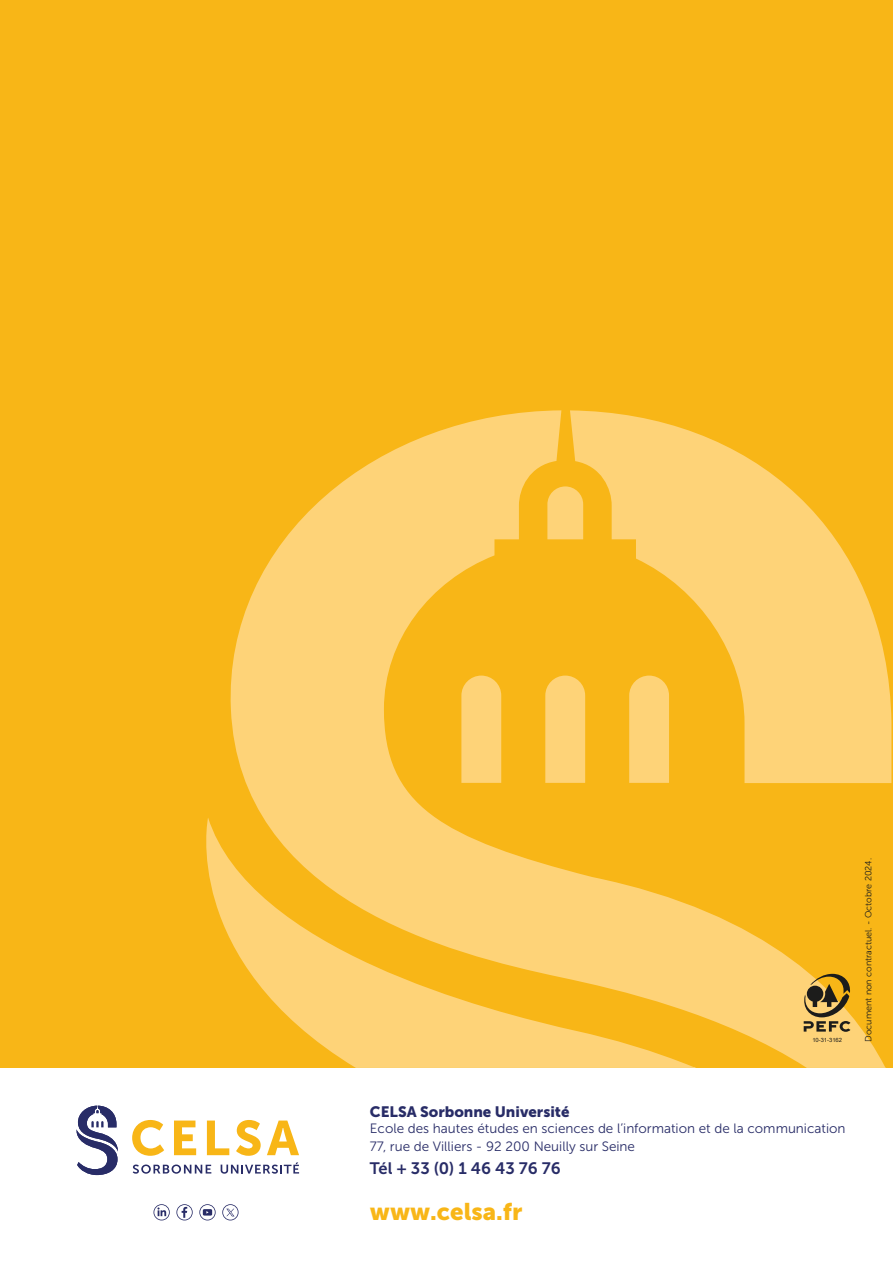
<style>
.page{position:relative;width:893px;height:1263px;background:#fff}
.page>*{position:absolute;margin:0;border:0;box-sizing:border-box;transform-origin:0 0}
.t1{font:24px "Museo Sans 900";color:#f8b617}
.t2{font:16.5px "Museo Sans 700";color:#282c67}
.t3{font:15px "Museo Sans 900";color:#282c67}
.t4{font:13.5px/18px "Museo Sans 300";color:#282c67}
.t5{font:9px "Museo Sans 300";color:#1c1c1b}
.t6{font:5.85px "Arial Unicode MS";color:#1c1c1b}
</style>
<div class="page">
<div style="left:0;top:0;width:893px;height:1067px;background:#f8b617"></div>
<svg style="left:230px;top:410px;width:655px;height:657px"></svg>
<svg style="left:355px;top:1067px;width:538px;height:1px"></svg>
<svg style="left:206px;top:817px;width:489px;height:250px;fill:#fed378"></svg>
<svg style="left:133px;top:1164px;width:78px;height:10px"></svg>
<svg style="left:221px;top:1162px;width:78px;height:12px"></svg>
<svg style="left:76px;top:1106px;width:42px;height:69px"></svg>
<svg style="left:132px;top:1120px;width:32px;height:36px"></svg>
<svg style="left:174px;top:1120px;width:22px;height:35px"></svg>
<svg style="left:207px;top:1120px;width:22px;height:35px"></svg>
<svg style="left:236px;top:1120px;width:25px;height:36px"></svg>
<svg style="left:267px;top:1120px;width:32px;height:35px"></svg>
<svg style="left:153px;top:1204px;width:17px;height:16px"></svg>
<svg style="left:176px;top:1204px;width:17px;height:16px"></svg>
<svg style="left:199px;top:1204px;width:17px;height:16px"></svg>
<svg style="left:222px;top:1204px;width:17px;height:16px"></svg>
<svg style="left:802px;top:974px;width:49px;height:58px"></svg>
<p class="t6" style="left:812px;top:1035px;width:31px">10-31-3162</p>
<p class="t5" style="left:863px;top:1042px;width:185px;rotate:-90deg">Document non contractuel. - Octobre 2024.</p>
<p class="t3" style="left:370px;top:1103px;width:201px">CELSA Sorbonne Université</p>
<p class="t4" style="left:370px;top:1119px;width:477px">Ecole des hautes études en sciences de l’information et de la communication<br>77, rue de Villiers - 92 200 Neuilly sur Seine</p>
<p class="t2" style="left:370px;top:1159px;width:192px">Tél + 33 (0) 1 46 43 76 76</p>
<h1 class="t1" style="left:370px;top:1198px;width:154px">www.celsa.fr</h1>
</div>
